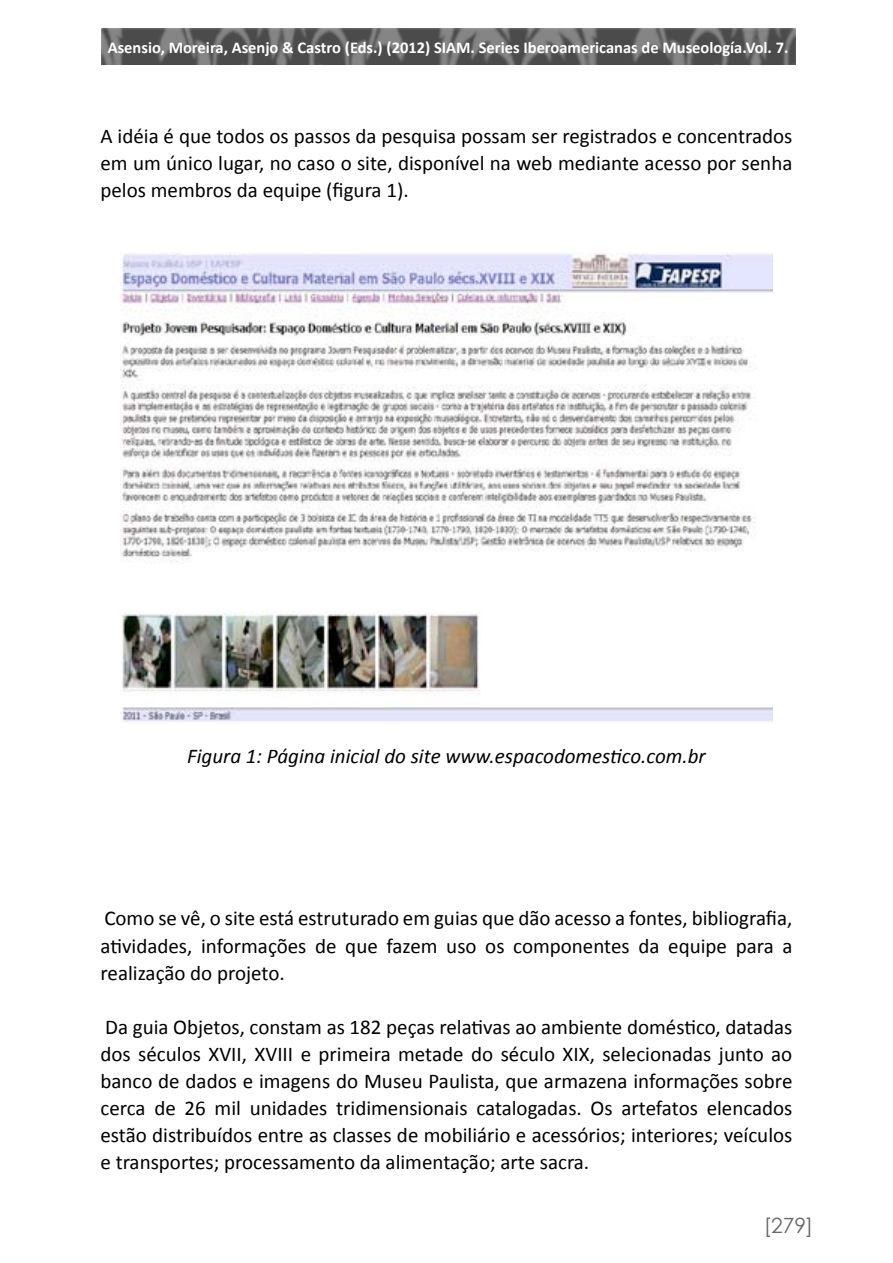
<style>
.page{position:relative;width:893px;height:1263px;background:#fff}
.page>*{position:absolute;margin:0;border:0;box-sizing:border-box;transform-origin:0 0}
.t1{font:21px/27px "Calibri";color:#000;text-align:justify}
.t2{font:italic 21px "Calibri";color:#000}
.t3{font:21px "Century Gothic";color:#66676a}
.t4{font:700 16.5px "Calibri";color:#fff}
</style>
<div class="page">
<img style="left:102px;top:28px;width:693px;height:37px">
<img style="left:120px;top:252px;width:653px;height:470px">
<p class="t4" style="left:108px;top:37px;width:682px">Asensio, Moreira, Asenjo &amp; Castro (Eds.) (2012) SIAM. Series Iberoamericanas de Museología.Vol. 7.</p>
<p class="t1" style="left:100px;top:123px;width:693px">A idéia é que todos os passos da pesquisa possam ser registrados e concentrados em um único lugar, no caso o site, disponível na web mediante acesso por senha pelos membros da equipe (figura 1).</p>
<p class="t2" style="left:187px;top:742px;width:520px">Figura 1: Página inicial do site www.espacodomestico.com.br</p>
<p class="t1" style="left:100px;top:905px;width:693px">Como se vê, o site está estruturado em guias que dão acesso a fontes, bibliografia, atividades, informações de que fazem uso os componentes da equipe para a realização do projeto.</p>
<p class="t1" style="left:100px;top:1013px;width:693px">Da guia Objetos, constam as 182 peças relativas ao ambiente doméstico, datadas dos séculos XVII, XVIII e primeira metade do século XIX, selecionadas junto ao banco de dados e imagens do Museu Paulista, que armazena informações sobre cerca de 26 mil unidades tridimensionais catalogadas. Os artefatos elencados estão distribuídos entre as classes de mobiliário e acessórios; interiores; veículos e transportes; processamento da alimentação; arte sacra.</p>
<p class="t3" style="left:764px;top:1211px;width:51px">[279]</p>
</div>
